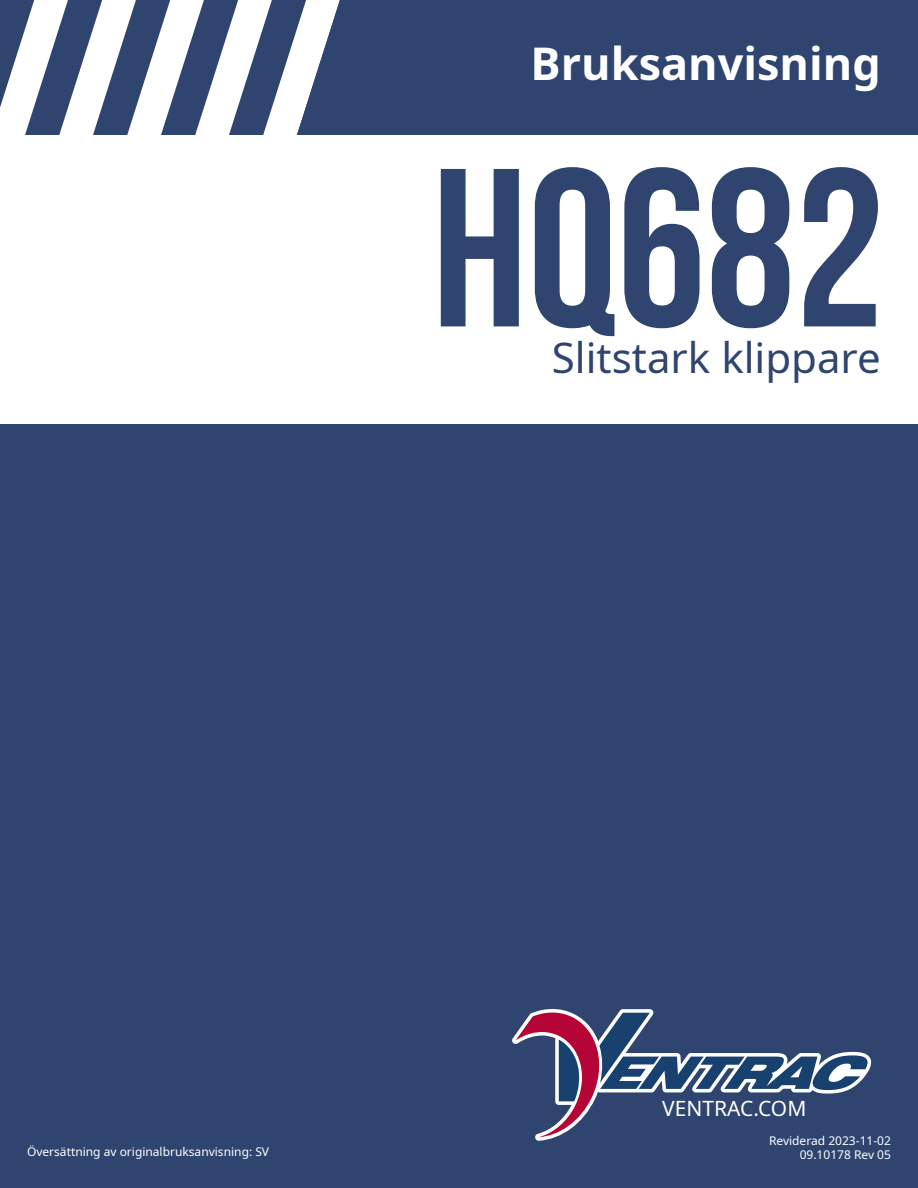
<style>
.page{position:relative;width:918px;height:1188px;background:#fff}
.page>*{position:absolute;margin:0;border:0;box-sizing:border-box;transform-origin:0 0}
.t1{font:700 225px "Bebas Neue";color:#2f446f}
.t2{font:700 45px "Noto Sans";color:#fff}
.t3{font:42px "Noto Sans";color:#2f446f}
.t4{font:21px "Noto Sans";color:#fff}
.t5{font:12px "Noto Sans";color:#fff}
</style>
<div class="page">
<div style="left:0;top:424px;width:918px;height:764px;background:#2f446f"></div>
<svg style="left:0;top:0;width:321px;height:135px"></svg>
<div style="left:321px;top:0;width:597px;height:135px;background:#2f446f"></div>
<svg style="left:512px;top:1009px;width:141px;height:132px"></svg>
<svg style="left:516px;top:1011px;width:356px;height:126px"></svg>
<h2 class="t2" style="left:531px;top:32px;width:352px">Bruksanvisning</h2>
<h1 class="t1" style="left:432px;top:125px;width:454px">HQ682</h1>
<h3 class="t3" style="left:552px;top:328px;width:330px">Slitstark klippare</h3>
<h3 class="t4" style="left:662px;top:1093px;width:146px">VENTRAC.COM</h3>
<p class="t5" style="left:769px;top:1132px;width:123px">Reviderad 2023-11-02</p>
<p class="t5" style="left:27px;top:1143px;width:244px">Översättning av originalbruksanvisning: SV</p>
<p class="t5" style="left:800px;top:1146px;width:93px">09.10178 Rev 05</p>
</div>
